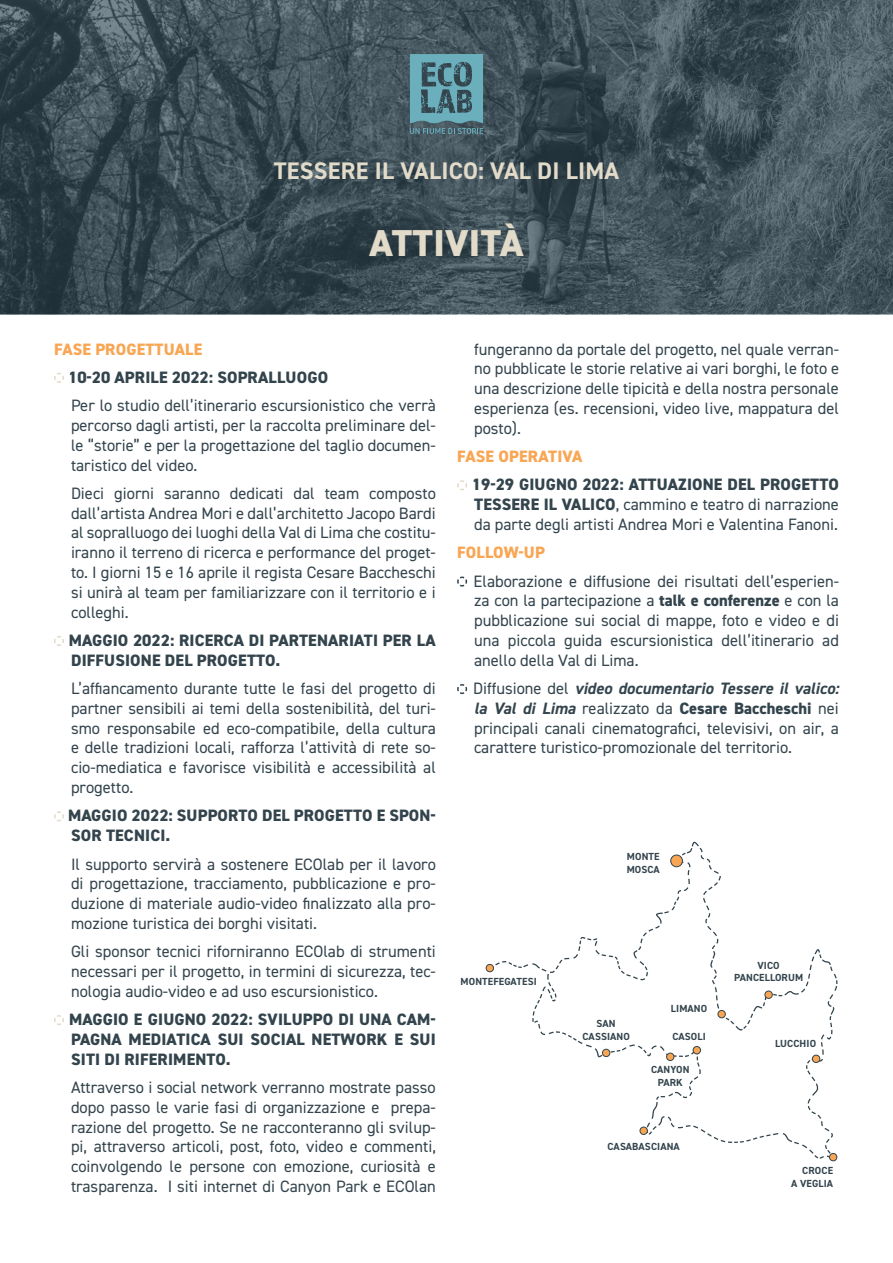
<style>
.page{position:relative;width:893px;height:1263px;background:#fff}
.page>*{position:absolute;margin:0;border:0;box-sizing:border-box;transform-origin:0 0}
.t1{font:800 37.5px "DIN2014";letter-spacing:.01em;color:#e3dbc9}
.t2{font:700 24px "DIN2014";letter-spacing:.01em;color:#e3dbc9}
.t3{font:16.5px/19.8px "DIN2014";color:#33444d;text-align:justify}
.t4{font:800 16.5px/19.8px "DIN2014";letter-spacing:.01em;color:#33444d}
.t5{font:800 16.5px "DIN2014";letter-spacing:.01em;color:#f9a654}
.t6{font:700 10.35px/12.3px "DIN2014";letter-spacing:.01em;color:#33444d;text-align:center}
.s1{font-weight:800}
.s2{font-weight:700;font-style:italic}
</style>
<div class="page">
<svg style="left:0;top:0;width:893px;height:315px;background:#3e4f58"></svg>
<svg style="left:54px;top:373px;width:10px;height:10px"></svg>
<svg style="left:54px;top:636px;width:10px;height:10px"></svg>
<svg style="left:54px;top:811px;width:10px;height:11px"></svg>
<svg style="left:54px;top:1015px;width:10px;height:10px"></svg>
<svg style="left:457px;top:480px;width:10px;height:11px"></svg>
<svg style="left:457px;top:576px;width:11px;height:11px"></svg>
<svg style="left:457px;top:684px;width:11px;height:11px"></svg>
<svg style="left:489px;top:841px;width:349px;height:318px"></svg>
<div style="left:486px;top:964px;width:7px;height:8px;background:#f9a654;border-radius:50%"></div>
<div style="left:486px;top:964px;width:8px;height:8px;border:1px solid #33444d;border-radius:50%"></div>
<div style="left:718px;top:1010px;width:7px;height:8px;background:#f9a654;border-radius:50%"></div>
<div style="left:717px;top:1010px;width:9px;height:8px;border:1px solid #33444d;border-radius:50%"></div>
<div style="left:765px;top:991px;width:7px;height:7px;background:#f9a654;border-radius:50%"></div>
<div style="left:764px;top:990px;width:9px;height:9px;border:1px solid #33444d;border-radius:50%"></div>
<div style="left:812px;top:1055px;width:8px;height:7px;background:#f9a654;border-radius:50%"></div>
<div style="left:812px;top:1055px;width:8px;height:8px;border:1px solid #33444d;border-radius:50%"></div>
<div style="left:829px;top:1153px;width:8px;height:8px;background:#f9a654;border-radius:50%"></div>
<div style="left:829px;top:1153px;width:8px;height:8px;border:1px solid #33444d;border-radius:50%"></div>
<div style="left:640px;top:1127px;width:7px;height:7px;background:#f9a654;border-radius:50%"></div>
<div style="left:639px;top:1126px;width:9px;height:9px;border:1px solid #33444d;border-radius:50%"></div>
<div style="left:693px;top:1046px;width:7px;height:8px;background:#f9a654;border-radius:50%"></div>
<div style="left:693px;top:1046px;width:8px;height:8px;border:1px solid #33444d;border-radius:50%"></div>
<div style="left:667px;top:1053px;width:7px;height:7px;background:#f9a654;border-radius:50%"></div>
<div style="left:666px;top:1052px;width:8px;height:9px;border:1px solid #33444d;border-radius:50%"></div>
<div style="left:602px;top:1049px;width:8px;height:7px;background:#f9a654;border-radius:50%"></div>
<div style="left:602px;top:1049px;width:8px;height:8px;border:1px solid #33444d;border-radius:50%"></div>
<div style="left:671px;top:855px;width:11px;height:12px;background:#f9a654;border-radius:50%"></div>
<div style="left:670px;top:854px;width:13px;height:13px;border:1px solid #33444d;border-radius:50%"></div>
<svg style="left:410px;top:54px;width:73px;height:80px;background:#5a8c98"></svg>
<h2 class="t2" style="left:274px;top:155px;width:347px">TESSERE IL VALICO: VAL DI LIMA</h2>
<h1 class="t1" style="left:370px;top:218px;width:155px">ATTIVITÀ</h1>
<p class="t5" style="left:54px;top:338px;width:150px">FASE PROGETTUALE</p>
<p class="t4" style="left:68px;top:367px;width:262px">10-20 APRILE 2022: SOPRALLUOGO</p>
<p class="t3" style="left:71px;top:395px;width:366px">Per lo studio dell’itinerario escursionistico che verrà percorso dagli artisti, per la raccolta preliminare del&shy;le “storie” e per la progettazione del taglio documen&shy;taristico del video.</p>
<p class="t3" style="left:71px;top:483px;width:366px">Dieci giorni saranno dedicati dal team composto dall’artista Andrea Mori e dall’architetto Jacopo Bardi al sopralluogo dei luoghi della Val di Lima che costitu&shy;iranno il terreno di ricerca e performance del proget&shy;to. I giorni 15 e 16 aprile il regista Cesare Baccheschi si unirà al team per familiarizzare con il territorio e i colleghi.</p>
<p class="t4" style="left:69px;top:630px;width:369px">MAGGIO 2022: RICERCA DI PARTENARIATI PER LA<br>DIFFUSIONE DEL PROGETTO.</p>
<p class="t3" style="left:71px;top:678px;width:366px">L’affiancamento durante tutte le fasi del progetto di partner sensibili ai temi della sostenibilità, del turi&shy;smo responsabile ed eco-compatibile, della cultura e delle tradizioni locali, rafforza l’attività di rete so&shy;cio-mediatica e favorisce visibilità e accessibilità al progetto.</p>
<p class="t4" style="left:68px;top:806px;width:369px">MAGGIO 2022: SUPPORTO DEL PROGETTO E SPON-<br>SOR TECNICI.</p>
<p class="t3" style="left:71px;top:854px;width:366px">Il supporto servirà a sostenere ECOlab per il lavoro di progettazione, tracciamento, pubblicazione e pro&shy;duzione di materiale audio-video finalizzato alla pro&shy;mozione turistica dei borghi visitati.</p>
<p class="t3" style="left:71px;top:941px;width:366px">Gli sponsor tecnici riforniranno ECOlab di strumenti necessari per il progetto, in termini di sicurezza, tec&shy;nologia audio-video e ad uso escursionistico.</p>
<p class="t4" style="left:69px;top:1009px;width:368px;text-align:justify">MAGGIO E GIUGNO 2022: SVILUPPO DI UNA CAM-PAGNA MEDIATICA SUI SOCIAL NETWORK E SUI SITI DI RIFERIMENTO.</p>
<p class="t3" style="left:71px;top:1077px;width:366px">Attraverso i social network verranno mostrate passo dopo passo le varie fasi di organizzazione e prepa&shy;razione del progetto. Se ne racconteranno gli svilup&shy;pi, attraverso articoli, post, foto, video e commenti, coinvolgendo le persone con emozione, curiosità e trasparenza. I siti internet di Canyon Park e ECOlan</p>
<p class="t3" style="left:474px;top:339px;width:366px">fungeranno da portale del progetto, nel quale verran&shy;no pubblicate le storie relative ai vari borghi, le foto e una descrizione delle tipicità e della nostra personale esperienza (es. recensioni, video live, mappatura del posto).</p>
<p class="t5" style="left:457px;top:445px;width:127px">FASE OPERATIVA</p>
<p class="t3" style="left:472px;top:474px;width:369px"><span class="s1">19-29 GIUGNO 2022: ATTUAZIONE DEL PROGETTO TESSERE IL VALICO</span>, cammino e teatro di narrazione da parte degli artisti Andrea Mori e Valentina Fanoni.</p>
<p class="t5" style="left:457px;top:542px;width:89px">FOLLOW-UP</p>
<p class="t3" style="left:474px;top:571px;width:367px">Elaborazione e diffusione dei risultati dell’esperien&shy;za con la partecipazione a <span class="s1">talk e conferenze</span> e con la pubblicazione sui social di mappe, foto e video e di una piccola guida escursionistica dell’itinerario ad anello della Val di Lima.</p>
<p class="t3" style="left:473px;top:678px;width:367px">Diffusione del <span class="s2">video documentario Tessere il valico: la Val di Lima</span> realizzato da <span class="s1">Cesare Baccheschi</span> nei principali canali cinematografici, televisivi, on air, a carattere turistico-promozionale del territorio.</p>
<p class="t6" style="left:461px;top:976px;width:78px">MONTEFEGATESI</p>
<p class="t6" style="left:627px;top:850px;width:35px;text-align:left">MONTE<br>MOSCA</p>
<p class="t6" style="left:582px;top:1018px;width:49px">SAN<br>CASSIANO</p>
<p class="t6" style="left:671px;top:1002px;width:38px">LIMANO</p>
<p class="t6" style="left:672px;top:1030px;width:35px">CASOLI</p>
<p class="t6" style="left:651px;top:1063px;width:40px">CANYON<br>PARK</p>
<p class="t6" style="left:607px;top:1140px;width:74px">CASABASCIANA</p>
<p class="t6" style="left:734px;top:959px;width:71px">VICO<br>PANCELLORUM</p>
<p class="t6" style="left:775px;top:1037px;width:43px">LUCCHIO</p>
<p class="t6" style="left:791px;top:1164px;width:44px;text-align:right">CROCE<br>A VEGLIA</p>
</div>
